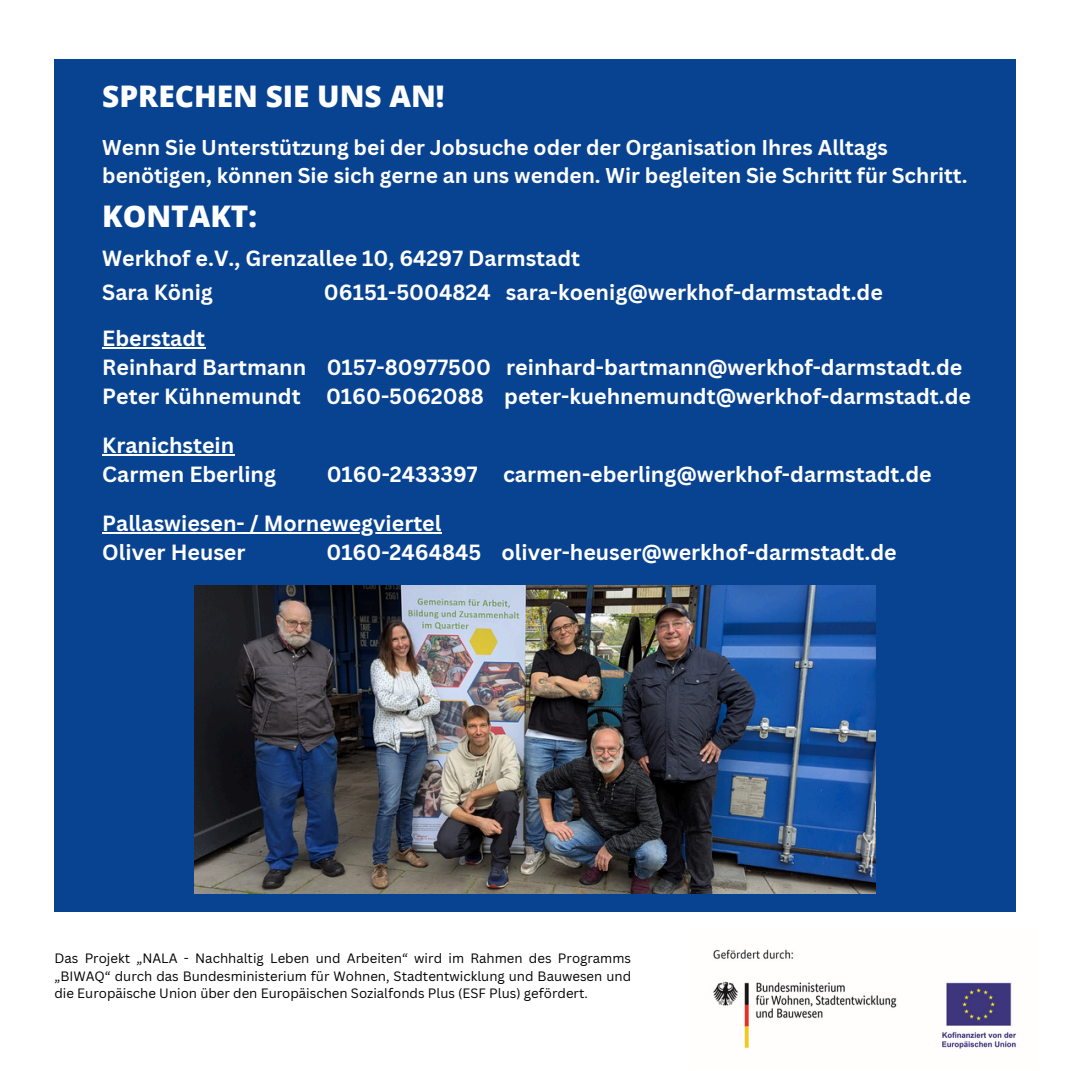
<style>
.page{position:relative;width:1071px;height:1071px;background:#fff}
.page>*{position:absolute;margin:0;border:0;box-sizing:border-box;transform-origin:0 0}
.t1{font:800 29.75px "Open Sans";color:#fff}
.t2{font:700 21.5px/29px "Canva Sans";color:#fff}
.t3{font:700 21px/27.8px "Canva Sans";color:#fff}
.t4{font:13.25px/17.5px "Canva Sans";color:#000;text-align:justify}
</style>
<div class="page">
<div style="left:54px;top:60px;width:962px;height:851px;background:#084392"></div>
<img style="left:713px;top:949px;width:304px;height:100px">
<img style="left:195px;top:585px;width:680px;height:308px">
<hr style="left:102px;top:347px;width:103px;height:2px;background:#fff">
<hr style="left:102px;top:454px;width:132px;height:2px;background:#fff">
<hr style="left:102px;top:532px;width:340px;height:2px;background:#fff">
<h2 class="t1" style="left:102px;top:75px;width:344px">SPRECHEN SIE UNS AN!</h2>
<p class="t3" style="left:102px;top:133px;width:866px">Wenn Sie Unterstützung bei der Jobsuche oder der Organisation Ihres Alltags benötigen, können Sie sich gerne an uns wenden. Wir begleiten Sie Schritt für Schritt.</p>
<p class="t1" style="left:102px;top:195px;width:156px">KONTAKT:</p>
<h2 class="t2" style="left:102px;top:243px;width:479px">Werkhof e.V., Grenzallee 10, 64297 Darmstadt</h2>
<h2 class="t2" style="left:102px;top:278px;width:112px">Sara König</h2>
<h2 class="t2" style="left:324px;top:278px;width:560px">06151-5004824 sara-koenig@werkhof-darmstadt.de</h2>
<h2 class="t2" style="left:102px;top:323px;width:870px">Eberstadt<br>Reinhard Bartmann 0157-80977500 reinhard-bartmann@werkhof-darmstadt.de<br>Peter Kühnemundt 0160-5062088 peter-kuehnemundt@werkhof-darmstadt.de</h2>
<h1 class="t2" style="left:102px;top:430px;width:175px">Kranichstein<br>Carmen Eberling</h1>
<h1 class="t2" style="left:327px;top:459px;width:606px">0160-2433397 carmen-eberling@werkhof-darmstadt.de</h1>
<h2 class="t2" style="left:102px;top:508px;width:341px">Pallaswiesen- / Mornewegviertel<br>Oliver Heuser</h2>
<h2 class="t2" style="left:326px;top:537px;width:572px">0160-2464845 oliver-heuser@werkhof-darmstadt.de</h2>
<h2 class="t4" style="left:54px;top:949px;width:578px">Das Projekt „NALA - Nachhaltig Leben und Arbeiten“ wird im Rahmen des Programms „BIWAQ“ durch das Bundesministerium für Wohnen, Stadtentwicklung und Bauwesen und die Europäische Union über den Europäischen Sozialfonds Plus (ESF Plus) gefördert.</h2>
</div>
